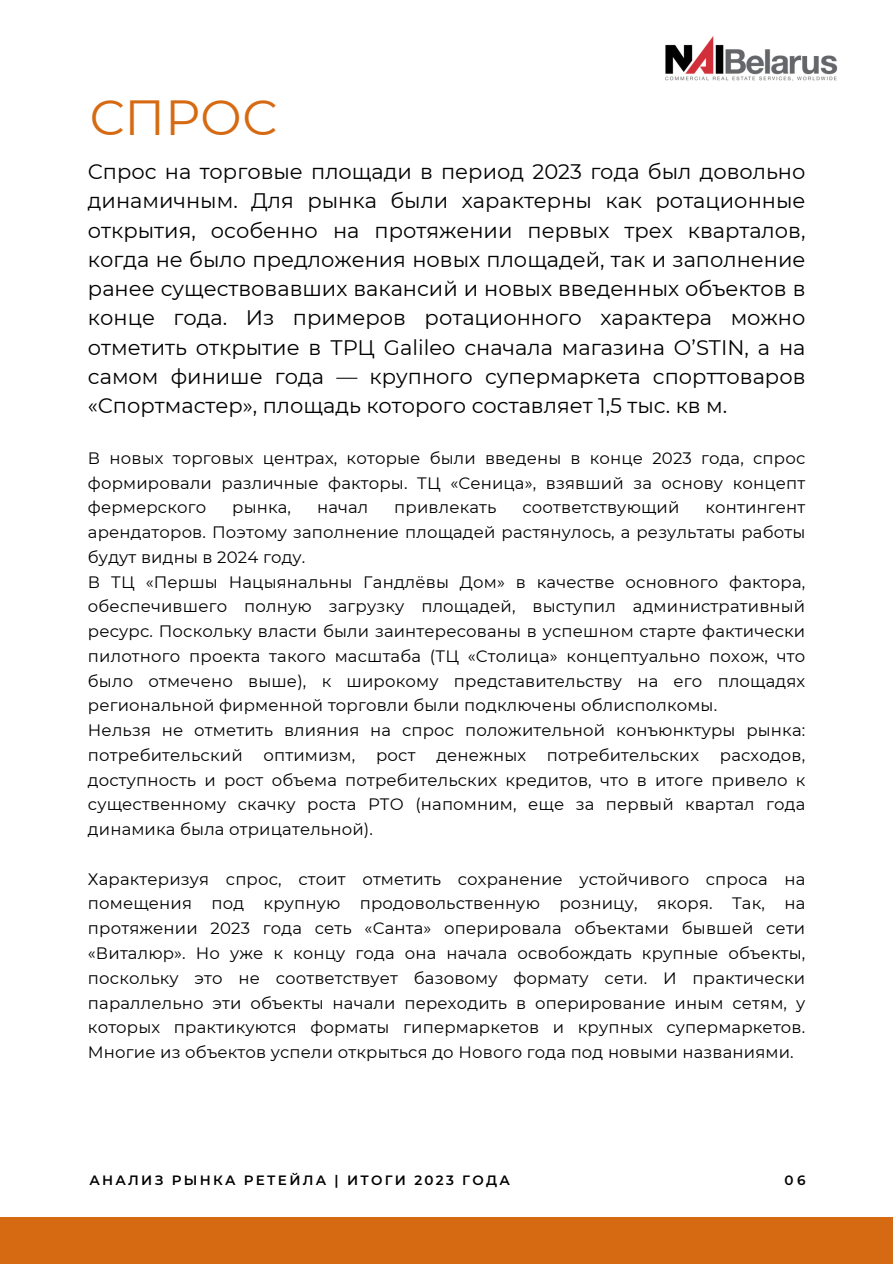
<style>
.page{position:relative;width:893px;height:1264px;background:#fff}
.page>*{position:absolute;margin:0;border:0;box-sizing:border-box;transform-origin:0 0}
.t1{font:49.2px "Montserrat";color:#d66a12}
.t2{font:21px/29.2px "Montserrat";color:#000001;text-align:justify}
.t3{font:16.5px/24.8px "Montserrat";letter-spacing:.01em;color:#000001;text-align:justify}
.t4{font:600 13.5px "Montserrat";letter-spacing:.17em;color:#000001}
</style>
<div class="page">
<div style="left:0;top:1217px;width:892px;height:46px;background:#d66a12"></div>
<img style="left:665px;top:36px;width:172px;height:45px">
<p class="t1" style="left:89px;top:87px;width:189px">СПРОС</p>
<h2 class="t2" style="left:88px;top:157px;width:719px">Спрос на торговые площади в период 2023 года был довольно динамичным. Для рынка были характерны как ротационные открытия, особенно на протяжении первых трех кварталов, когда не было предложения новых площадей, так и заполнение ранее существовавших вакансий и новых введенных объектов в конце года. Из примеров ротационного характера можно отметить открытие в ТРЦ Galileo сначала магазина O’STIN, а на самом финише года — крупного супермаркета спорттоваров «Спортмастер», площадь которого составляет 1,5 тыс. кв м.</h2>
<p class="t3" style="left:88px;top:445px;width:718px">В новых торговых центрах, которые были введены в конце 2023 года, спрос формировали различные факторы. ТЦ «Сеница», взявший за основу концепт фермерского</p>
<p class="t3" style="left:232px;top:495px;width:60px">рынка,</p>
<p class="t3" style="left:317px;top:495px;width:53px">начал</p>
<p class="t3" style="left:394px;top:495px;width:104px">привлекать</p>
<p class="t3" style="left:522px;top:495px;width:158px">соответствующий</p>
<p class="t3" style="left:88px;top:495px;width:718px;text-align:left;text-indent:617px">контингент арендаторов. Поэтому заполнение площадей растянулось, а результаты работы будут видны в 2024 году.<br>В ТЦ «Першы Нацыянальны Гандлёвы Дом» в качестве основного фактора, обеспечившего полную загрузку площадей, выступил административный ресурс. Поскольку власти были заинтересованы в успешном старте фактически пилотного проекта такого масштаба (ТЦ «Столица» концептуально похож, что было отмечено выше), к широкому представительству на его площадях региональной фирменной торговли были подключены облисполкомы.<br>Нельзя не отметить влияния на спрос положительной конъюнктуры рынка: потребительский</p>
<p class="t3" style="left:263px;top:742px;width:93px">оптимизм,</p>
<p class="t3" style="left:376px;top:742px;width:41px">рост</p>
<p class="t3" style="left:436px;top:742px;width:91px">денежных</p>
<p class="t3" style="left:547px;top:742px;width:153px">потребительских</p>
<p class="t3" style="left:88px;top:742px;width:718px;text-indent:632px">расходов, доступность и рост объема потребительских кредитов, что в итоге привело к существенному скачку роста РТО (напомним, еще за первый квартал года динамика была отрицательной).</p>
<p class="t3" style="left:88px;top:866px;width:718px">Характеризуя спрос, стоит отметить сохранение устойчивого спроса на помещения под крупную продовольственную розницу, якоря. Так, на протяжении 2023 года сеть «Санта» оперировала объектами бывшей сети «Виталюр». Но уже к концу года она начала освобождать крупные объекты, поскольку это не соответствует базовому формату сети. И практически параллельно эти объекты начали переходить в оперирование иным сетям, у которых практикуются форматы гипермаркетов и крупных супермаркетов.<br>Многие из объектов успели открыться до Нового года под новыми названиями.</p>
<h3 class="t4" style="left:89px;top:1172px;width:422px">АНАЛИЗ РЫНКА РЕТЕЙЛА | ИТОГИ 2023 ГОДА</h3>
<h3 class="t4" style="left:784px;top:1172px;width:22px">06</h3>
</div>
